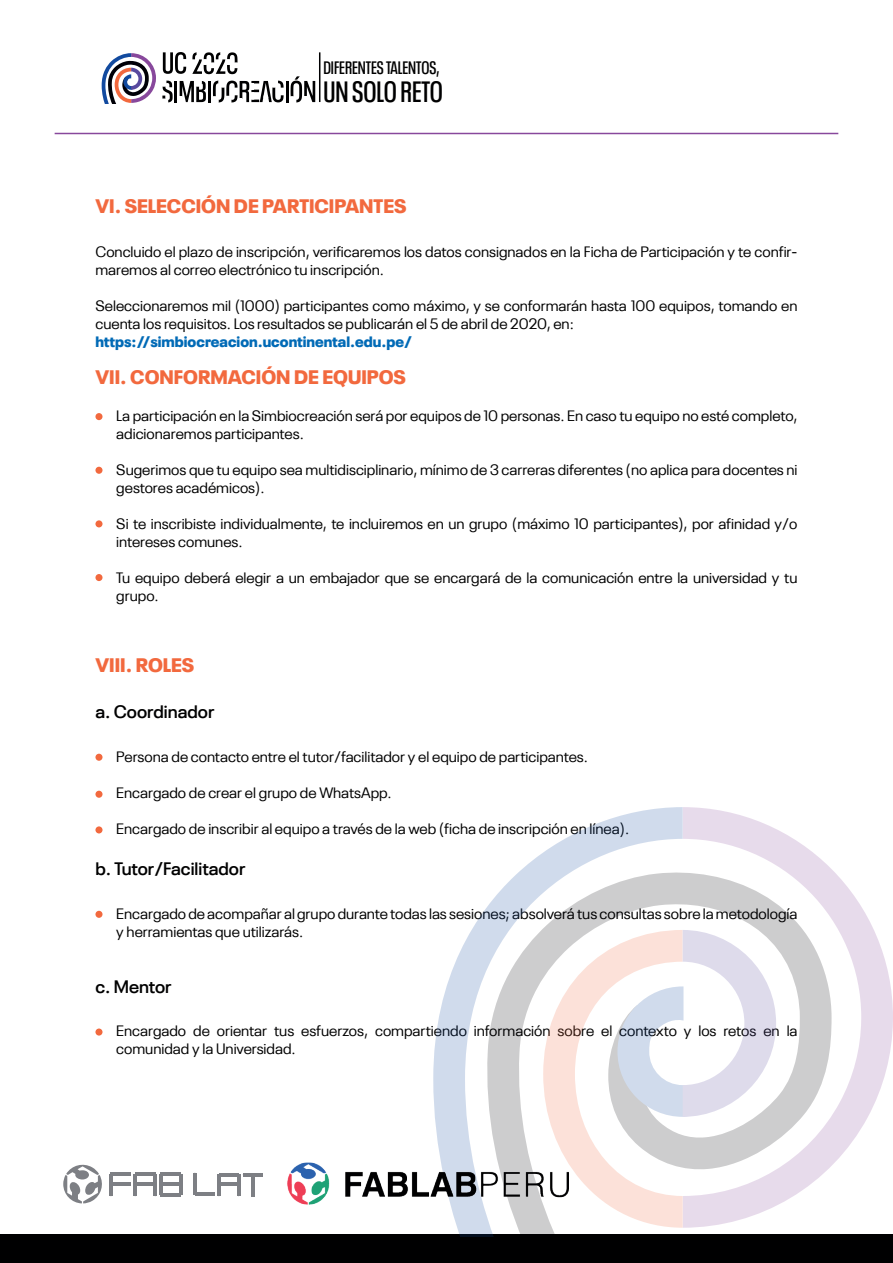
<style>
.page{position:relative;width:893px;height:1263px;background:#fff}
.page>*{position:absolute;margin:0;border:0;box-sizing:border-box;transform-origin:0 0}
.t1{font:600 condensed 29.25px "Neue Plak";color:#000001}
.t2{font:900 19.5px "Neue Plak";color:#f2693e}
.t3{font:600 18px "Neue Plak";color:#000001}
.t4{font:600 condensed 18px "Neue Plak";color:#000001}
.t5{font:15px/18px "Neue Plak";color:#000001}
.t6{font:900 15px "Neue Plak";color:#016ab6}
</style>
<div class="page">
<hr style="left:55px;top:133px;width:783px;height:1px;background:#88489c">
<div style="left:0;top:1235px;width:893px;height:28px;background:#000001"></div>
<div style="left:95px;top:413px;width:8px;height:7px;background:#f2693e;border-radius:50%"></div>
<div style="left:95px;top:467px;width:8px;height:7px;background:#f2693e;border-radius:50%"></div>
<div style="left:95px;top:574px;width:8px;height:7px;background:#f2693e;border-radius:50%"></div>
<div style="left:95px;top:520px;width:8px;height:7px;background:#f2693e;border-radius:50%"></div>
<div style="left:95px;top:754px;width:8px;height:7px;background:#f2693e;border-radius:50%"></div>
<div style="left:95px;top:826px;width:8px;height:7px;background:#f2693e;border-radius:50%"></div>
<div style="left:95px;top:791px;width:8px;height:7px;background:#f2693e;border-radius:50%"></div>
<div style="left:95px;top:911px;width:8px;height:7px;background:#f2693e;border-radius:50%"></div>
<div style="left:95px;top:1028px;width:8px;height:7px;background:#f2693e;border-radius:50%"></div>
<svg style="left:163px;top:52px;width:23px;height:22px"></svg>
<svg style="left:192px;top:52px;width:46px;height:22px"></svg>
<hr style="left:174px;top:81px;width:3px;height:21px;background:#000001">
<hr style="left:208px;top:81px;width:3px;height:21px;background:#000001">
<hr style="left:286px;top:81px;width:2px;height:21px;background:#000001">
<svg style="left:180px;top:81px;width:26px;height:21px"></svg>
<svg style="left:162px;top:81px;width:11px;height:21px"></svg>
<svg style="left:291px;top:76px;width:24px;height:26px"></svg>
<svg style="left:213px;top:81px;width:71px;height:21px"></svg>
<svg style="left:102px;top:53px;width:54px;height:51px"></svg>
<hr style="left:319px;top:52px;width:1px;height:50px;background:#000001">
<svg style="left:683px;top:807px;width:210px;height:358px"></svg>
<svg style="left:683px;top:866px;width:149px;height:369px"></svg>
<svg style="left:433px;top:807px;width:250px;height:429px"></svg>
<svg style="left:543px;top:930px;width:233px;height:298px"></svg>
<img style="left:287px;top:1153px;width:288px;height:60px">
<svg style="left:63px;top:1164px;width:39px;height:39px"></svg>
<hr style="left:195px;top:1192px;width:20px;height:4px;background:#7d7f84">
<hr style="left:243px;top:1173px;width:20px;height:3px;background:#7d7f84">
<hr style="left:219px;top:1173px;width:20px;height:3px;background:#7d7f84">
<hr style="left:193px;top:1173px;width:4px;height:21px;background:#7d7f84">
<hr style="left:251px;top:1174px;width:4px;height:22px;background:#7d7f84">
<hr style="left:219px;top:1183px;width:20px;height:3px;background:#7d7f84">
<hr style="left:217px;top:1174px;width:4px;height:22px;background:#7d7f84">
<hr style="left:237px;top:1174px;width:3px;height:22px;background:#7d7f84">
<hr style="left:111px;top:1172px;width:20px;height:4px;background:#7d7f84">
<hr style="left:111px;top:1182px;width:20px;height:4px;background:#7d7f84">
<hr style="left:109px;top:1174px;width:4px;height:22px;background:#7d7f84">
<hr style="left:135px;top:1172px;width:20px;height:4px;background:#7d7f84">
<hr style="left:135px;top:1182px;width:20px;height:4px;background:#7d7f84">
<hr style="left:133px;top:1174px;width:4px;height:22px;background:#7d7f84">
<hr style="left:153px;top:1174px;width:4px;height:22px;background:#7d7f84">
<hr style="left:161px;top:1172px;width:20px;height:4px;background:#7d7f84">
<hr style="left:161px;top:1182px;width:20px;height:4px;background:#7d7f84">
<hr style="left:161px;top:1193px;width:20px;height:3px;background:#7d7f84">
<hr style="left:159px;top:1174px;width:4px;height:20px;background:#7d7f84">
<hr style="left:179px;top:1174px;width:4px;height:20px;background:#7d7f84">
<p class="t4" style="left:323px;top:55px;width:118px">DIFERENTES TALENTOS,</p>
<h1 class="t1" style="left:323px;top:71px;width:121px">UN SOLO RETO</h1>
<h2 class="t2" style="left:95px;top:190px;width:312px">VI. SELECCIÓN DE PARTICIPANTES</h2>
<p class="t5" style="left:95px;top:242px;width:703px">Concluido el plazo de inscripción, verificaremos los datos consignados en la Ficha de Participación y te confir&shy;maremos al correo electrónico tu inscripción.</p>
<p class="t5" style="left:95px;top:296px;width:703px">Seleccionaremos mil (1000) participantes como máximo, y se conformarán hasta 100 equipos, tomando en cuenta los requisitos. Los resultados se publicarán el 5 de abril de 2020, en:</p>
<p class="t6" style="left:95px;top:330px;width:318px">https://simbiocreacion.ucontinental.edu.pe/</p>
<h2 class="t2" style="left:95px;top:361px;width:312px">VII. CONFORMACIÓN DE EQUIPOS</h2>
<p class="t5" style="left:116px;top:405px;width:683px">La participación en la Simbiocreación será por equipos de 10 personas. En caso tu equipo no esté completo, adicionaremos participantes.</p>
<p class="t5" style="left:116px;top:459px;width:683px">Sugerimos que tu equipo sea multidisciplinario, mínimo de 3 carreras diferentes (no aplica para docentes ni gestores académicos).</p>
<p class="t5" style="left:116px;top:513px;width:683px">Si te inscribiste individualmente, te incluiremos en un grupo (máximo 10 participantes), por afinidad y/o intereses comunes.</p>
<p class="t5" style="left:116px;top:567px;width:683px">Tu equipo deberá elegir a un embajador que se encargará de la comunicación entre la universidad y tu grupo.</p>
<h2 class="t2" style="left:95px;top:649px;width:100px">VIII. ROLES</h2>
<p class="t3" style="left:95px;top:697px;width:121px">a. Coordinador</p>
<p class="t5" style="left:116px;top:746px;width:473px">Persona de contacto entre el tutor/facilitador y el equipo de participantes.</p>
<p class="t5" style="left:116px;top:782px;width:277px">Encargado de crear el grupo de WhatsApp.</p>
<p class="t5" style="left:116px;top:818px;width:514px">Encargado de inscribir al equipo a través de la web (ficha de inscripción en línea).</p>
<p class="t3" style="left:95px;top:854px;width:151px">b. Tutor/Facilitador</p>
<p class="t5" style="left:116px;top:903px;width:683px">Encargado de acompañar al grupo durante todas las sesiones; absolverá tus consultas sobre la metodología y herramientas que utilizarás.</p>
<p class="t3" style="left:95px;top:972px;width:78px">c. Mentor</p>
<p class="t5" style="left:116px;top:1020px;width:683px">Encargado de orientar tus esfuerzos, compartiendo información sobre el contexto y los retos en la comunidad y la Universidad.</p>
</div>
